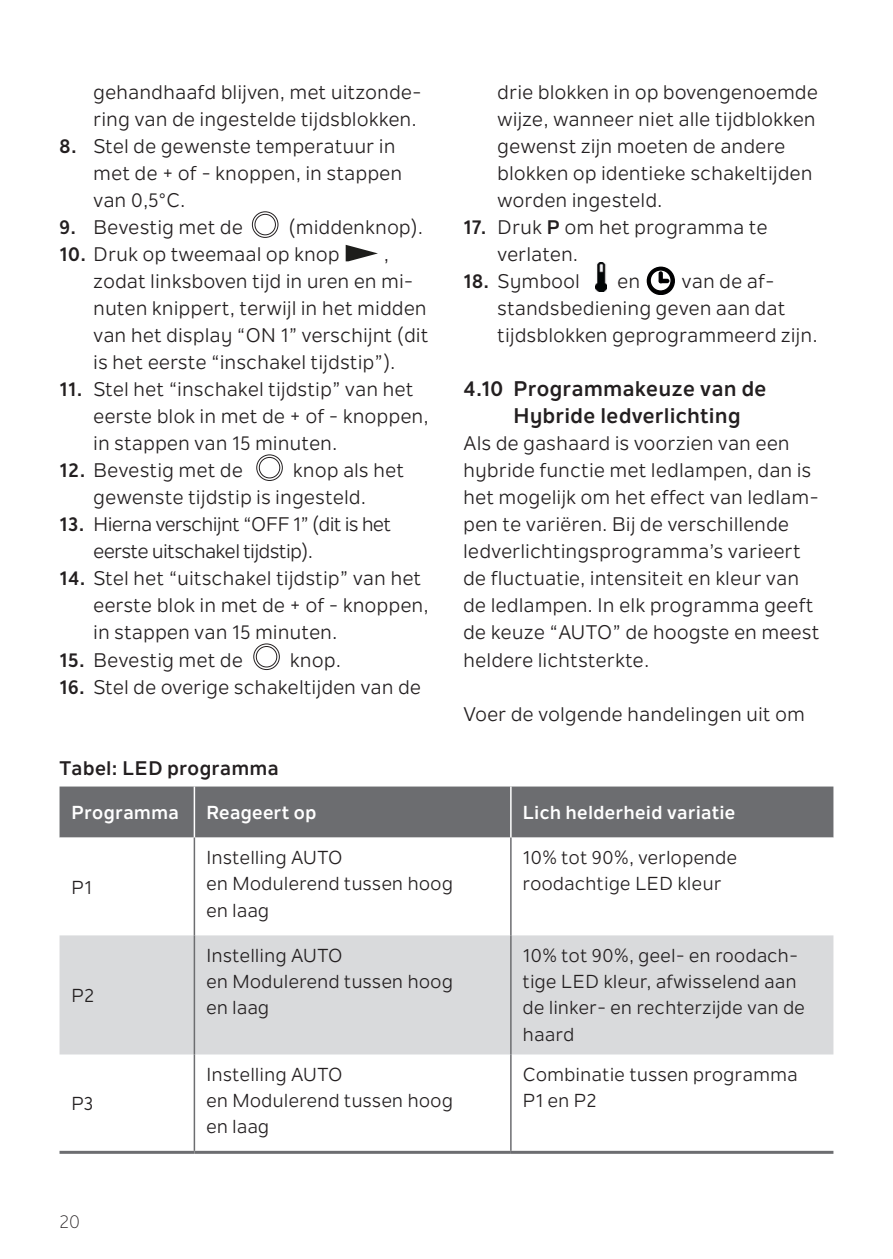
<style>
.page{position:relative;width:893px;height:1259px;background:#fff}
.page>*{position:absolute;margin:0;border:0;box-sizing:border-box;transform-origin:0 0}
.Tussenkop_nw{font:700 21px/27px "Nolan Next";letter-spacing:.03em;color:#231f20}
.Platte_tekst_nw{font:19.5px/27px "Nolan Next";letter-spacing:.03em;color:#231f20}
.Platte_tekst_nw-2{font:19.5px/27px "Nolan Next";letter-spacing:-.005em;color:#231f20}
.Vet_platte_nw{font:700 19.5px "Nolan Next";letter-spacing:.03em;color:#231f20}
.Tabel_plat_nw{font:18.6px/26.4px "Nolan Next";letter-spacing:.03em;color:#231f20}
.Tabel_vet_nw{font:700 18.6px "Nolan Next";letter-spacing:.03em;color:#fff}
.t1{font:18px "Nolan Next";color:#231f20}
.s1{font-weight:700}
</style>
<div class="page">
<img style="left:595px;top:262px;width:11px;height:29px">
<div style="left:647px;top:267px;width:27px;height:27px;background:#000001;border-radius:50%"></div>
<div style="left:647px;top:267px;width:28px;height:27px;border:1px solid #000001;border-radius:50%"></div>
<svg style="left:650px;top:270px;width:21px;height:21px"></svg>
<div style="left:649px;top:269px;width:23px;height:23px;border:1px solid #000001;border-radius:50%"></div>
<div style="left:659px;top:271px;width:4px;height:12px;border:1px solid #000001"></div>
<svg style="left:659px;top:272px;width:10px;height:7px"></svg>
<div style="left:659px;top:279px;width:10px;height:4px;border:1px solid #000001;border-radius:2px"></div>
<div style="left:252px;top:211px;width:26px;height:27px;border:1px solid #231f20;border-radius:50%"></div>
<div style="left:255px;top:214px;width:21px;height:21px;border:1px solid #231f20;border-radius:50%"></div>
<svg style="left:346px;top:245px;width:32px;height:16px"></svg>
<div style="left:256px;top:454px;width:27px;height:27px;border:1px solid #231f20;border-radius:50%"></div>
<div style="left:259px;top:457px;width:21px;height:21px;border:1px solid #231f20;border-radius:50%"></div>
<div style="left:253px;top:643px;width:27px;height:27px;border:1px solid #231f20;border-radius:50%"></div>
<div style="left:256px;top:646px;width:21px;height:21px;border:1px solid #231f20;border-radius:50%"></div>
<div style="left:60px;top:786px;width:773px;height:51px;background:#6c6d70"></div>
<svg style="left:60px;top:837px;width:773px;height:313px"></svg>
<div style="left:60px;top:935px;width:773px;height:119px;background:#d9dadc"></div>
<hr style="left:194px;top:786px;width:1px;height:51px;background:#fff">
<hr style="left:510px;top:786px;width:2px;height:51px;background:#fff">
<hr style="left:194px;top:837px;width:1px;height:98px;background:#6c6d70">
<hr style="left:510px;top:837px;width:2px;height:98px;background:#6c6d70">
<hr style="left:194px;top:935px;width:1px;height:119px;background:#6c6d70">
<hr style="left:510px;top:935px;width:2px;height:119px;background:#6c6d70">
<hr style="left:194px;top:1054px;width:1px;height:96px;background:#6c6d70">
<hr style="left:510px;top:1054px;width:2px;height:96px;background:#6c6d70">
<hr style="left:60px;top:1150px;width:134px;height:3px;background:#6c6d70">
<hr style="left:194px;top:1150px;width:317px;height:3px;background:#6c6d70">
<hr style="left:511px;top:1150px;width:322px;height:3px;background:#6c6d70">
<p class="Platte_tekst_nw" style="left:94px;top:79px;width:329px">gehandhaafd blijven, met uitzonde&shy;ring van de ingestelde tijdsblokken.</p>
<p class="Platte_tekst_nw" style="left:94px;top:133px;width:310px;text-indent:-34px"><span class="s1">8.</span> Stel de gewenste temperatuur in met de + of - knoppen, in stappen van 0,5°C.</p>
<p class="Platte_tekst_nw" style="left:60px;top:214px;width:185px"><span class="s1">9.</span> Bevestig met de</p>
<p class="Platte_tekst_nw" style="left:289px;top:214px;width:136px">(middenknop).</p>
<p class="Platte_tekst_nw" style="left:60px;top:241px;width:281px"><span class="s1">10.</span> Druk op tweemaal op knop</p>
<p class="Platte_tekst_nw" style="left:94px;top:241px;width:336px;text-indent:291px">, zodat linksboven tijd in uren en mi&shy;nuten knippert, terwijl in het midden van het display “ON 1” verschijnt (dit is het eerste “inschakel tijdstip”).</p>
<p class="Platte_tekst_nw" style="left:94px;top:376px;width:336px;text-indent:-34px"><span class="s1">11.</span> Stel het “inschakel tijdstip” van het eerste blok in met de + of - knoppen, in stappen van 15 minuten.</p>
<p class="Platte_tekst_nw" style="left:60px;top:457px;width:185px"><span class="s1">12.</span> Bevestig met de</p>
<p class="Platte_tekst_nw" style="left:94px;top:457px;width:312px;text-indent:200px">knop als het gewenste tijdstip is ingesteld.</p>
<p class="Platte_tekst_nw-2" style="left:94px;top:511px;width:299px;text-indent:-34px"><span class="s1">13.</span> Hierna verschijnt “OFF 1” (dit is het eerste uitschakel tijdstip).</p>
<p class="Platte_tekst_nw" style="left:94px;top:565px;width:336px;text-indent:-34px"><span class="s1">14.</span> Stel het “uitschakel tijdstip” van het eerste blok in met de + of - knoppen, in stappen van 15 minuten.</p>
<p class="Platte_tekst_nw" style="left:60px;top:646px;width:185px"><span class="s1">15.</span> Bevestig met de</p>
<p class="Platte_tekst_nw" style="left:290px;top:646px;width:52px">knop.</p>
<p class="Platte_tekst_nw" style="left:60px;top:673px;width:363px"><span class="s1">16.</span> Stel de overige schakeltijden van de</p>
<p class="Platte_tekst_nw" style="left:497px;top:79px;width:322px">drie blokken in op bovengenoemde wijze, wanneer niet alle tijdblokken gewenst zijn moeten de andere blokken op identieke schakeltijden worden ingesteld.</p>
<p class="Platte_tekst_nw" style="left:497px;top:214px;width:272px;text-indent:-34px"><span class="s1">17.</span> Druk <span class="s1">P</span> om het programma te verlaten.</p>
<p class="Platte_tekst_nw" style="left:463px;top:268px;width:118px"><span class="s1">18.</span> Symbool</p>
<p class="Platte_tekst_nw" style="left:618px;top:268px;width:24px">en</p>
<p class="Platte_tekst_nw" style="left:497px;top:268px;width:321px;text-indent:184px">van de af&shy;standsbediening geven aan dat tijdsblokken geprogrammeerd zijn.</p>
<p class="Tussenkop_nw" style="left:513px;top:375px;width:255px;text-indent:-50px">4.10 Programmakeuze van de<br>Hybride ledverlichting</p>
<p class="Platte_tekst_nw" style="left:463px;top:430px;width:357px">Als de gashaard is voorzien van een hybride functie met ledlampen, dan is het mogelijk om het effect van ledlam&shy;pen te variëren. Bij de verschillende ledverlichtingsprogramma’s varieert de fluctuatie, intensiteit en kleur van de ledlampen. In elk programma geeft de keuze “AUTO” de hoogste en meest heldere lichtsterkte.</p>
<p class="Platte_tekst_nw" style="left:463px;top:700px;width:343px">Voer de volgende handelingen uit om</p>
<p class="Vet_platte_nw" style="left:60px;top:755px;width:220px">Tabel: LED programma</p>
<p class="Tabel_vet_nw" style="left:72px;top:801px;width:109px">Programma</p>
<p class="Tabel_vet_nw" style="left:206px;top:801px;width:112px">Reageert op</p>
<p class="Tabel_vet_nw" style="left:523px;top:801px;width:214px">Lich helderheid variatie</p>
<p class="Tabel_plat_nw" style="left:72px;top:874px;width:22px">P1</p>
<p class="Tabel_plat_nw" style="left:72px;top:982px;width:25px">P2</p>
<p class="Tabel_plat_nw" style="left:72px;top:1090px;width:23px">P3</p>
<p class="t1" style="left:60px;top:1210px;width:22px">20</p>
<p class="Tabel_plat_nw" style="left:206px;top:844px;width:248px">Instelling AUTO<br>en Modulerend tussen hoog en laag</p>
<p class="Tabel_plat_nw" style="left:523px;top:844px;width:216px">10% tot 90%, verlopende roodachtige LED kleur</p>
<p class="Tabel_plat_nw" style="left:206px;top:942px;width:248px">Instelling AUTO<br>en Modulerend tussen hoog en laag</p>
<p class="Tabel_plat_nw" style="left:523px;top:942px;width:284px">10% tot 90%, geel- en roodach&shy;tige LED kleur, afwisselend aan de linker- en rechterzijde van de haard</p>
<p class="Tabel_plat_nw" style="left:206px;top:1061px;width:248px">Instelling AUTO<br>en Modulerend tussen hoog en laag</p>
<p class="Tabel_plat_nw" style="left:523px;top:1061px;width:276px">Combinatie tussen programma<br>P1 en P2</p>
</div>
